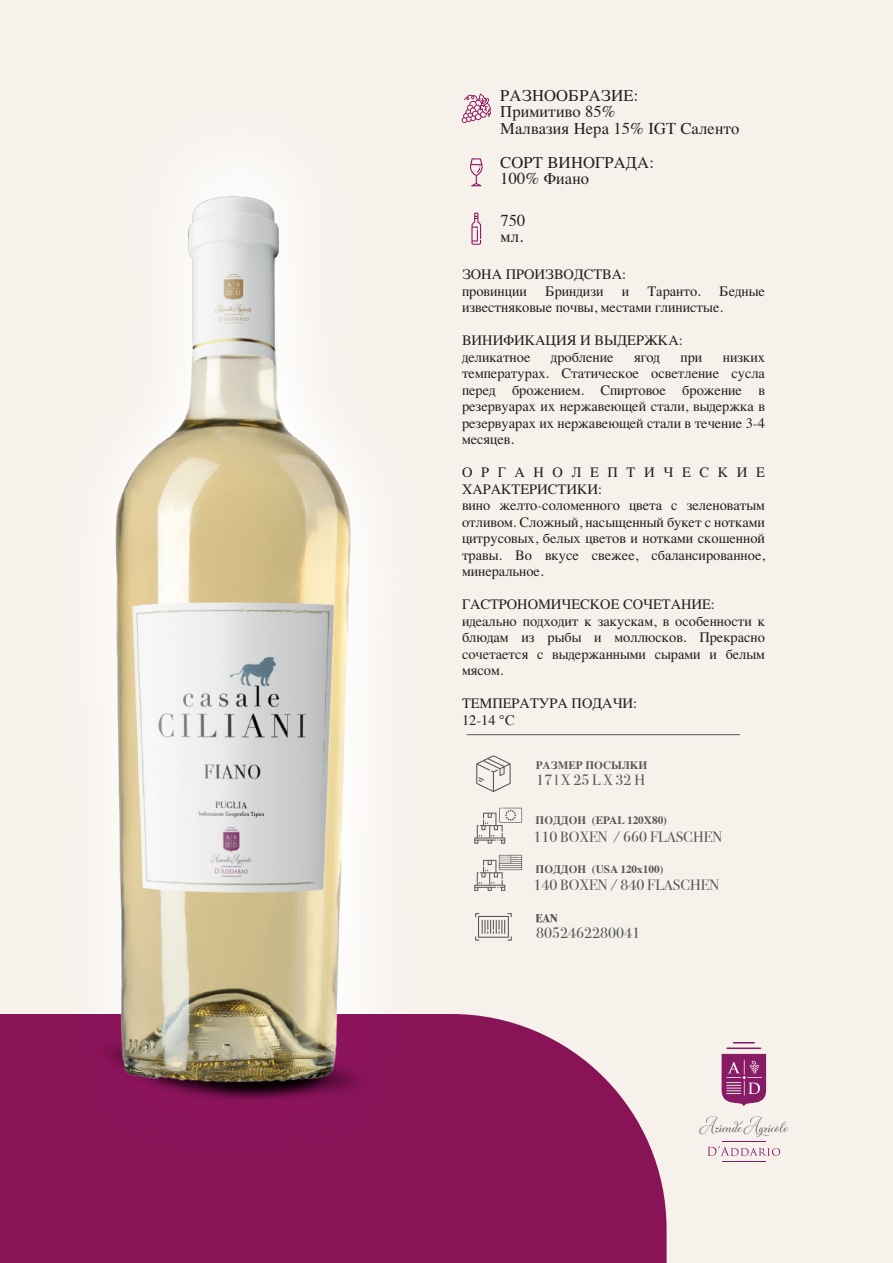
<style>
.page{position:relative;width:893px;height:1263px;background:#f6f1eb}
.page>*{position:absolute;margin:0;border:0;box-sizing:border-box;transform-origin:0 0}
.t1{font:16.5px/16.5px "Times";letter-spacing:.01em;color:#231f20}
.t2{font:15px "Bodoni Svty Two ITCTT";color:#57585a}
.t3{font:14.4px/16.5px "Times";color:#231f20}
.t4{font:700 11.25px "Times";color:#57585a}
.t5{font:700 11.25px "Bodoni Svty Two ITCTT";color:#57585a}
</style>
<div class="page">
<svg style="left:699px;top:1116px;width:90px;height:21px"></svg>
<svg style="left:707px;top:1146px;width:73px;height:10px"></svg>
<hr style="left:722px;top:1141px;width:44px;height:1px;background:#881b66">
<hr style="left:722px;top:1161px;width:44px;height:1px;background:#881b66">
<hr style="left:726px;top:1047px;width:35px;height:2px;background:#881b66">
<svg style="left:733px;top:1042px;width:22px;height:1px"></svg>
<svg style="left:721px;top:1054px;width:45px;height:52px"></svg>
<svg style="left:0;top:1014px;width:667px;height:249px;fill:#881357"></svg>
<svg style="left:474px;top:808px;width:48px;height:36px"></svg>
<svg style="left:476px;top:755px;width:35px;height:37px"></svg>
<svg style="left:474px;top:855px;width:48px;height:36px"></svg>
<svg style="left:475px;top:913px;width:37px;height:27px"></svg>
<hr style="left:467px;top:734px;width:273px;height:1px;background:#57585a">
<div style="left:46px;top:1014px;width:335px;height:133px;background:#881357"></div>
<div style="left:149px;top:1014px;width:273px;height:130px;background:#881357"></div>
<img style="left:68px;top:165px;width:327px;height:976px">
<svg style="left:471px;top:213px;width:10px;height:32px"></svg>
<svg style="left:470px;top:158px;width:13px;height:28px"></svg>
<svg style="left:462px;top:94px;width:29px;height:29px"></svg>
<p class="t1" style="left:500px;top:85px;width:241px">РАЗНООБРАЗИЕ:<br>Примитиво 85%<br>Малвазия Нера 15% IGT Саленто</p>
<p class="t1" style="left:500px;top:152px;width:155px">СОРТ ВИНОГРАДА:<br>100% Фиано</p>
<p class="t1" style="left:500px;top:211px;width:27px">750 мл.</p>
<p class="t3" style="left:462px;top:265px;width:166px">ЗОНА ПРОИЗВОДСТВА: провинции</p>
<p class="t3" style="left:462px;top:281px;width:304px;text-indent:257px">Бедные известняковые почвы, местами глинистые.</p>
<p class="t3" style="left:462px;top:331px;width:222px">ВИНИФИКАЦИЯ И ВЫДЕРЖКА: деликатное</p>
<p class="t3" style="left:545px;top:281px;width:60px">Бриндизи</p>
<p class="t3" style="left:622px;top:281px;width:9px">и</p>
<p class="t3" style="left:647px;top:281px;width:55px">Таранто.</p>
<p class="t3" style="left:551px;top:347px;width:64px">дробление</p>
<p class="t3" style="left:634px;top:347px;width:28px">ягод</p>
<p class="t3" style="left:680px;top:347px;width:23px">при</p>
<p class="t3" style="left:462px;top:347px;width:304px;text-align:justify;text-indent:261px">низких температурах. Статическое осветление сусла перед брожением. Спиртовое брожение в резервуарах их нержавеющей стали, выдержка в резервуарах их нержавеющей стали в течение 3-4 месяцев.</p>
<p class="t3" style="left:462px;top:463px;width:304px">ОРГАНОЛЕПТИЧЕСКИЕ ХАРАКТЕРИСТИКИ:<br>вино желто-соломенного цвета с зеленоватым отливом. Сложный, насыщенный букет с нотками цитрусовых, белых цветов и нотками скошенной травы. Во вкусе свежее, сбалансированное, минеральное.</p>
<p class="t3" style="left:462px;top:595px;width:304px">ГАСТРОНОМИЧЕСКОЕ СОЧЕТАНИЕ: идеально подходит к закускам, в особенности к блюдам из рыбы и моллюсков. Прекрасно сочетается с выдержанными сырами и белым мясом.</p>
<p class="t3" style="left:462px;top:694px;width:177px">ТЕМПЕРАТУРА ПОДАЧИ:<br>12-14 °C</p>
<p class="t4" style="left:536px;top:754px;width:113px">РАЗМЕР ПОСЫЛКИ</p>
<p class="t2" style="left:536px;top:767px;width:110px">17 l X 25 L X 32 H</p>
<p class="t4" style="left:536px;top:810px;width:133px">ПОДДОН (EPAL 120X80)</p>
<p class="t4" style="left:536px;top:858px;width:129px">ПОДДОН (USA 120x100)</p>
<p class="t5" style="left:536px;top:909px;width:23px">EAN</p>
<p class="t2" style="left:533px;top:824px;width:190px">110 BOXEN / 660 FLASCHEN</p>
<p class="t2" style="left:533px;top:873px;width:187px">140 BOXEN / 840 FLASCHEN</p>
<p class="t2" style="left:536px;top:920px;width:105px">8052462280041</p>
</div>
